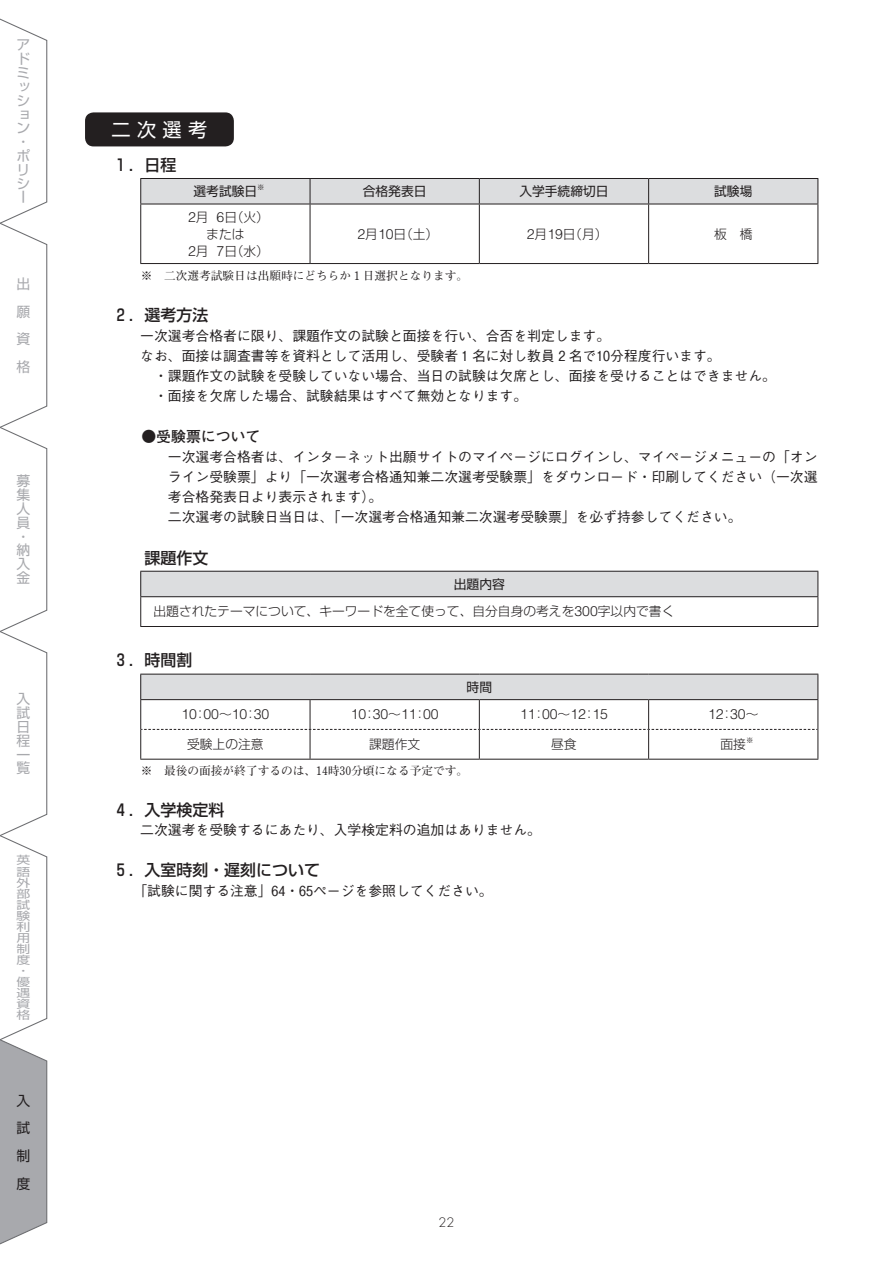
<style>
.page{position:relative;width:893px;height:1263px;background:#fff}
.page>*{position:absolute;margin:0;border:0;box-sizing:border-box;transform-origin:0 0}
.t1{font:19.2px "Shin Go Pro";color:#fff}
.t2{font:500 15.9px "Shin Go Pro";color:#231f20}
.t3{font:700 14.85px "Futo Go B101 Pro";color:#231f20}
.t4{font:300 14.1px "Helvetica LT Std";color:#231f20}
.t5{font:500 13.8px/20.2px "Gothic BBB Pro";color:#231f20}
.t6{font:13.8px/13.8px "Shin Go Pro";color:#a8a9ad}
.t7{font:13.8px/27.6px "Shin Go Pro";color:#231f20;text-align:justify}
.t8{font:300 12.75px/17px "Shin Go Pro";color:#231f20;text-align:center}
.t9{font:12.75px "Shin Go Pro";color:#231f20}
.t10{font:300 12.75px "Futura";color:#231f20}
.t11{font:700 11.7px "Futo Min A101 Pro";color:#231f20}
.t12{font:11.1px/11.1px "Shin Go Pro";color:#a8a9ad;scale:1.25 1}
.t13{font:7.5px "Shin Go Pro";color:#231f20}
.t14{font:300 7.5px "Shin Go Pro";color:#231f20}
.s1{font-family:"Helvetica LT Std";font-size:14.1px}
.s2{font-weight:400}
.s3{font-family:"Shin Go Pro";font-size:12.75px}
</style>
<div class="page">
<svg style="left:0;top:18px;width:48px;height:1227px"></svg>
<svg style="left:140px;top:178px;width:678px;height:26px"></svg>
<hr style="left:140px;top:204px;width:170px;height:1px;background:#231f20">
<hr style="left:140px;top:204px;width:1px;height:59px;background:#231f20">
<hr style="left:310px;top:204px;width:169px;height:1px;background:#231f20">
<hr style="left:310px;top:204px;width:1px;height:59px;background:#231f20">
<hr style="left:479px;top:204px;width:170px;height:1px;background:#231f20">
<hr style="left:479px;top:204px;width:1px;height:59px;background:#231f20">
<hr style="left:649px;top:204px;width:169px;height:1px;background:#231f20">
<hr style="left:648px;top:204px;width:1px;height:59px;background:#231f20">
<hr style="left:817px;top:204px;width:1px;height:59px;background:#231f20">
<hr style="left:140px;top:263px;width:170px;height:1px;background:#231f20">
<hr style="left:310px;top:263px;width:169px;height:1px;background:#231f20">
<hr style="left:479px;top:263px;width:170px;height:1px;background:#231f20">
<hr style="left:649px;top:263px;width:169px;height:1px;background:#231f20">
<div style="left:141px;top:571px;width:677px;height:26px;background:#dcdddf"></div>
<hr style="left:140px;top:571px;width:678px;height:1px;background:#231f20">
<hr style="left:140px;top:596px;width:678px;height:1px;background:#231f20">
<svg style="left:140px;top:572px;width:1px;height:54px"></svg>
<svg style="left:817px;top:572px;width:1px;height:54px"></svg>
<hr style="left:140px;top:626px;width:678px;height:1px;background:#231f20">
<hr style="left:140px;top:759px;width:170px;height:1px;background:#231f20">
<hr style="left:310px;top:759px;width:169px;height:1px;background:#231f20">
<hr style="left:479px;top:759px;width:170px;height:1px;background:#231f20">
<hr style="left:649px;top:759px;width:169px;height:1px;background:#231f20">
<svg style="left:140px;top:674px;width:678px;height:85px"></svg>
<div style="left:85px;top:112px;width:149px;height:34px;background:#231f20;border-radius:9px"></div>
<p class="t6" style="left:16px;top:37px;width:15px">アドミッション・ポリシー</p>
<p class="t6" style="left:16px;top:268px;width:15px;line-height:27.6px;text-align:justify">出願資格</p>
<p class="t6" style="left:16px;top:472px;width:15px">募集人員・納入金</p>
<p class="t6" style="left:16px;top:690px;width:15px;text-align:justify">入試日程一覧</p>
<p class="t12" style="left:16px;top:853px;width:12px">英語外部試験利用制度・優遇資格</p>
<p class="t7" style="left:16px;top:1085px;width:15px">入試制度</p>
<p class="t1" style="left:112px;top:114px;width:97px">二次選考</p>
<p class="t2" style="left:117px;top:152px;width:61px">1 ．日程</p>
<p class="t9" style="left:193px;top:181px;width:65px">選考試験日</p>
<p class="t13" style="left:257px;top:181px;width:9px">※</p>
<p class="t9" style="left:363px;top:181px;width:65px">合格発表日</p>
<p class="t9" style="left:519px;top:181px;width:91px">入学手続締切日</p>
<p class="t9" style="left:714px;top:181px;width:40px">試験場</p>
<p class="t8" style="left:188px;top:207px;width:82px"><span class="s1">2</span>月 <span class="s1">6</span>日（火）または<br><span class="s1">2</span>月 <span class="s1">7</span>日（水）</p>
<p class="t8" style="left:357px;top:224px;width:82px"><span class="s1">2</span>月<span class="s1">10</span>日（土）</p>
<p class="t8" style="left:527px;top:224px;width:82px"><span class="s1">2</span>月<span class="s1">19</span>日（月）</p>
<p class="t8" style="left:714px;top:224px;width:40px">板 橋</p>
<p class="t11" style="left:141px;top:267px;width:329px">※　二次選考試験日は出願時にどちらか１日選択となります。</p>
<p class="t2" style="left:117px;top:302px;width:93px">2 ．選考方法</p>
<p class="t5" style="left:140px;top:323px;width:471px">一次選考合格者に限り、課題作文の試験と面接を行い、合否を判定します。</p>
<p class="t5" style="left:140px;top:344px;width:582px">なお、面接は調査書等を資料として活用し、受験者１名に対し教員２名で1 0分程度行います。</p>
<p class="t5" style="left:154px;top:364px;width:623px">・課題作文の試験を受験していない場合、当日の試験は欠席とし、面接を受けることはできません。</p>
<p class="t5" style="left:154px;top:384px;width:375px">・面接を欠席した場合、試験結果はすべて無効となります。</p>
<p class="t3" style="left:141px;top:424px;width:121px">●受験票について</p>
<p class="t5" style="left:168px;top:445px;width:651px">一次選考合格者は、インターネット出願サイトのマイページにログインし、マイページメニューの「オンライン受験票」より「一次選考合格通知兼二次選考受験票」をダウンロード・印刷してください（一次選考合格発表日より表示されます）。<br>二次選考の試験日当日は、「一次選考合格通知兼二次選考受験票」を必ず持参してください。</p>
<p class="t2" style="left:113px;top:544px;width:97px">　　課題作文</p>
<p class="t8" style="left:153px;top:569px;width:522px;line-height:27.6px;text-align:left;text-indent:300px"><span class="s2">出題内容<br></span>出題されたテーマについて、キーワードを全て使って、自分自身の考えを<span class="s1">300</span>字以内で書く</p>
<p class="t2" style="left:117px;top:647px;width:77px">3 ．時間割</p>
<p class="t9" style="left:467px;top:676px;width:27px">時間</p>
<p class="t4" style="left:181px;top:705px;width:89px">10<span class="s3">：</span>00<span class="s3">～</span>10<span class="s3">：</span>30</p>
<p class="t4" style="left:351px;top:705px;width:89px">10<span class="s3">：</span>30<span class="s3">～</span>11<span class="s3">：</span>00</p>
<p class="t4" style="left:520px;top:705px;width:89px">11<span class="s3">：</span>00<span class="s3">～</span>12<span class="s3">：</span>15</p>
<p class="t4" style="left:708px;top:705px;width:52px">12<span class="s3">：</span>30<span class="s3">～</span></p>
<p class="t8" style="left:187px;top:734px;width:78px">受験上の注意</p>
<p class="t8" style="left:369px;top:734px;width:53px">課題作文</p>
<p class="t8" style="left:551px;top:734px;width:27px">昼食</p>
<p class="t8" style="left:720px;top:734px;width:27px">面接</p>
<p class="t14" style="left:746px;top:734px;width:9px">※</p>
<p class="t11" style="left:141px;top:761px;width:329px">※　最後の面接が終了するのは、14時30分頃になる予定です。</p>
<p class="t2" style="left:117px;top:797px;width:109px">4 ．入学検定料</p>
<p class="t5" style="left:140px;top:818px;width:402px">二次選考を受験するにあたり、入学検定料の追加はありません。</p>
<p class="t2" style="left:117px;top:857px;width:205px">5 ．入室時刻・遅刻について</p>
<p class="t5" style="left:133px;top:879px;width:361px">「試験に関する注意」64・65ページを参照してください。</p>
<p class="t10" style="left:439px;top:1214px;width:17px">22</p>
</div>
